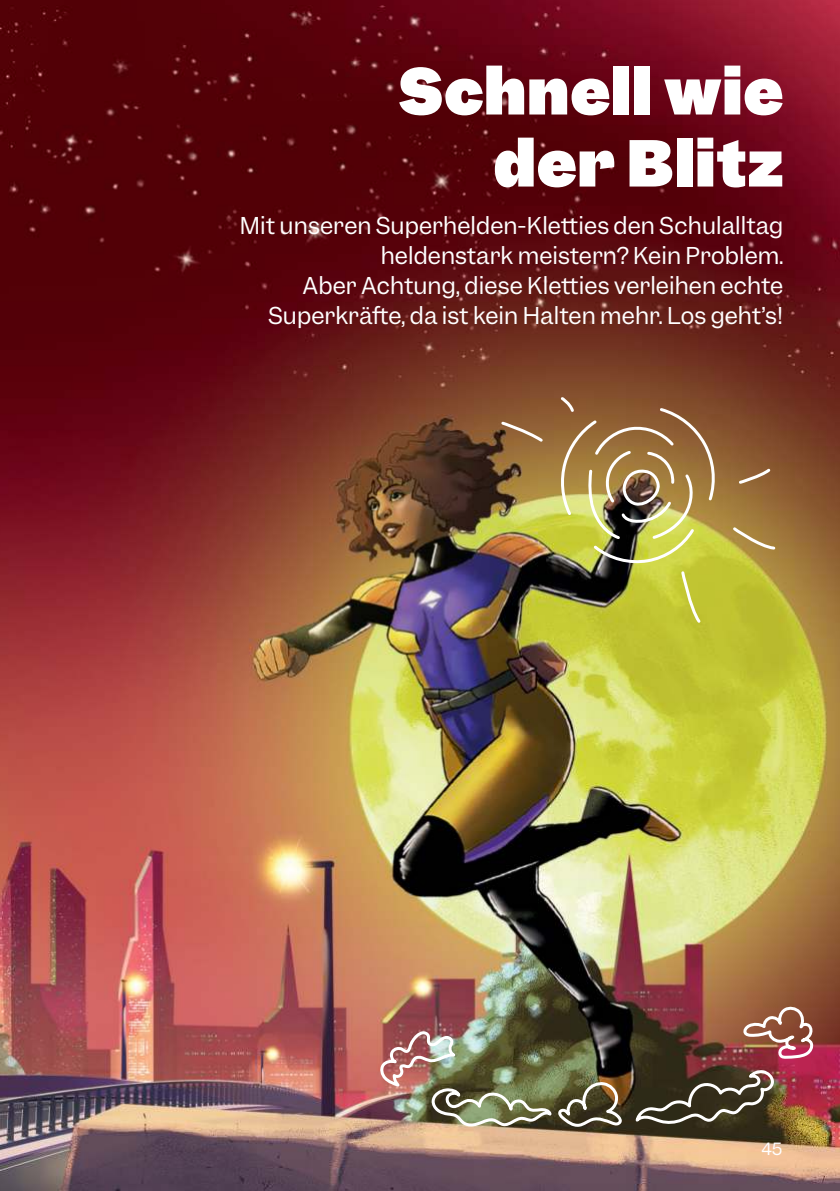
<style>
.page{position:relative;width:840px;height:1191px;background:#fff}
.page>*{position:absolute;margin:0;border:0;box-sizing:border-box;transform-origin:0 0}
.t1{font:900 60px/72px "Ergobag Garnett";letter-spacing:.01em;color:#fff;text-align:right}
.t2{font:22px/30px "Ergobag Garnett";letter-spacing:.005em;color:#fff;text-align:right}
.t3{font:16px "Ergobag Garnett";color:#fff}
</style>
<div class="page">
<img style="left:0;top:0;width:839px;height:1191px">
<img style="left:499px;top:395px;width:277px;height:230px">
<img style="left:377px;top:1004px;width:438px;height:132px">
<h1 class="t1" style="left:399px;top:60px;width:385px">Schnell wie der Blitz</h1>
<p class="t2" style="left:240px;top:212px;width:544px">Mit unseren Superhelden-Kletties den Schulalltag heldenstark meistern? Kein Problem.<br>Aber Achtung, diese Kletties verleihen echte Superkräfte, da ist kein Halten mehr. Los geht’s!</p>
<p class="t3" style="left:761px;top:1142px;width:22px">45</p>
</div>
